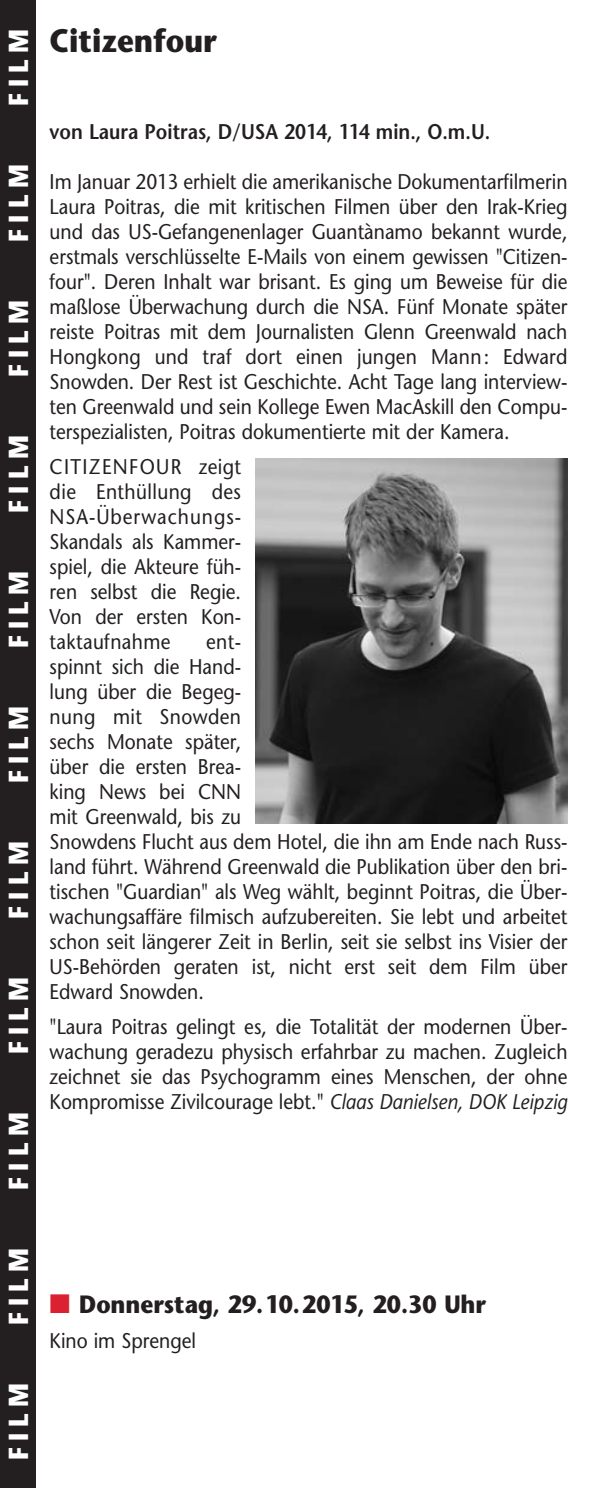
<style>
.page{position:relative;width:597px;height:1488px;background:#fff}
.page>*{position:absolute;margin:0;border:0;box-sizing:border-box;transform-origin:0 0}
.t1{font:700 32.5px "Stone Sans";color:#231f20;scale:.9 1}
.t2{font:700 27.5px "Stone Sans";letter-spacing:.25em;color:#fff;scale:.9 1}
.t3{font:700 25px "Stone Sans";color:#231f20;scale:.9 1}
.t4{font:21.25px/25px "Stone Sans";color:#231f20;text-align:justify;scale:.9 1}
.t5{font:600 21.25px "Stone Sans";color:#231f20;scale:.9 1}
.s1{font-style:italic}
.s2{font-family:"European Pi Three";font-weight:400;color:#da2031}
</style>
<div class="page">
<img style="left:255px;top:459px;width:312px;height:364px">
<div style="left:0;top:0;width:35px;height:1487px;background:#231f20"></div>
<p class="t2" style="left:8px;top:106px;width:87px;rotate:-90deg">FILM</p>
<p class="t2" style="left:8px;top:242px;width:87px;rotate:-90deg">FILM</p>
<p class="t2" style="left:8px;top:377px;width:87px;rotate:-90deg">FILM</p>
<p class="t2" style="left:8px;top:512px;width:87px;rotate:-90deg">FILM</p>
<p class="t2" style="left:8px;top:648px;width:87px;rotate:-90deg">FILM</p>
<p class="t2" style="left:8px;top:783px;width:87px;rotate:-90deg">FILM</p>
<p class="t2" style="left:8px;top:918px;width:87px;rotate:-90deg">FILM</p>
<p class="t2" style="left:8px;top:1054px;width:87px;rotate:-90deg">FILM</p>
<p class="t2" style="left:8px;top:1189px;width:87px;rotate:-90deg">FILM</p>
<h1 class="t1" style="left:50px;top:28px;width:187px">Citizenfour</h1>
<p class="t5" style="left:50px;top:123px;width:491px">von Laura Poitras, D/USA 2014, 114 min., O.m.U.</p>
<p class="t4" style="left:50px;top:171px;width:576px">Im Januar 2013 erhielt die amerikanische Dokumentarfilmerin Laura Poitras, die mit kritischen Filmen über den Irak-Krieg und das US-Gefangenenlager Guantànamo bekannt wurde, erstmals verschlüsselte E-Mails von einem gewissen "Citizen&shy;four". Deren Inhalt war brisant. Es ging um Beweise für die maßlose Überwachung durch die NSA. Fünf Monate später reiste Poitras mit dem Journalisten Glenn Greenwald nach Hongkong und traf dort einen jungen Mann: Edward Snowden. Der Rest ist Geschichte. Acht Tage lang interview&shy;ten Greenwald und sein Kollege Ewen MacAskill den Compu&shy;terspezialisten, Poitras dokumentierte mit der Kamera.</p>
<p class="t4" style="left:50px;top:456px;width:214px">CITIZENFOUR zeigt die Enthüllung des NSA-Überwachungs-Skandals als Kammer&shy;spiel, die Akteure füh&shy;ren selbst die Regie.<br>Von der ersten Kon&shy;taktaufnahme</p>
<p class="t4" style="left:50px;top:631px;width:576px;text-align:left;text-indent:156px">ent-<br>spinnt sich die Hand-<br>lung über die Begeg-<br>nung mit Snowden<br>sechs Monate später,<br>über die ersten Brea-<br>king News bei CNN<br>mit Greenwald, bis zu<br>Snowdens Flucht aus dem Hotel, die ihn am Ende nach Russ&shy;land führt. Während Greenwald die Publikation über den bri&shy;tischen "Guardian" als Weg wählt, beginnt Poitras, die Über&shy;wachungsaffäre filmisch aufzubereiten. Sie lebt und arbeitet schon seit längerer Zeit in Berlin, seit sie selbst ins Visier der US-Behörden geraten ist, nicht erst seit dem Film über Edward Snowden.</p>
<p class="t4" style="left:50px;top:1016px;width:576px">"Laura Poitras gelingt es, die Totalität der modernen Über&shy;wachung geradezu physisch erfahrbar zu machen. Zugleich zeichnet sie das Psychogramm eines Menschen, der ohne Kompromisse Zivilcourage lebt." <span class="s1">Claas Danielsen, DOK Leipzig</span></p>
<p class="t2" style="left:8px;top:1324px;width:87px;rotate:-90deg">FILM</p>
<p class="t2" style="left:8px;top:1460px;width:87px;rotate:-90deg">FILM</p>
<p class="t3" style="left:50px;top:1294px;width:486px"><span class="s2">-</span> Donnerstag, 29.10.2015, 20.30 Uhr</p>
<p class="t4" style="left:50px;top:1330px;width:164px">Kino im Sprengel</p>
</div>
